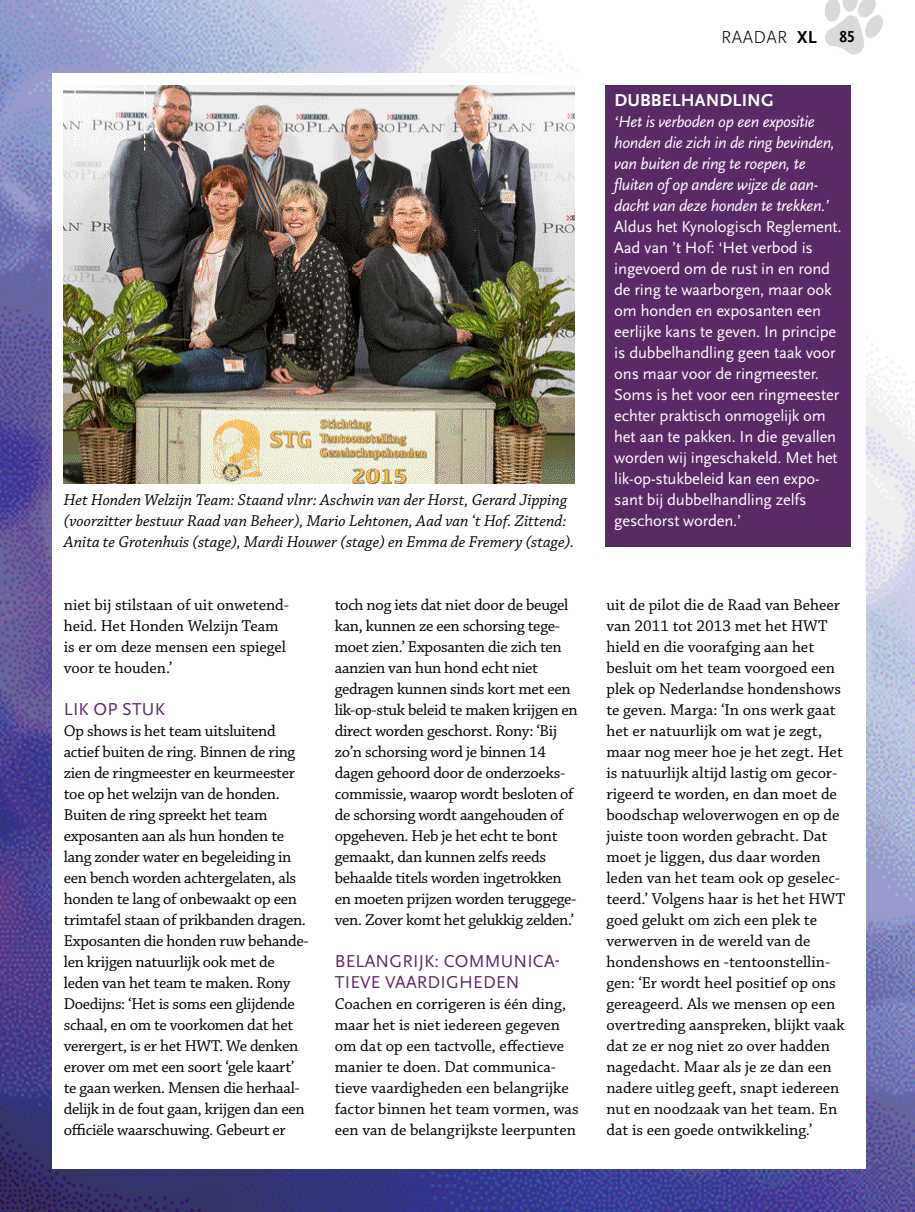
<style>
.page{position:relative;width:915px;height:1212px;background:#fff}
.page>*{position:absolute;margin:0;border:0;box-sizing:border-box;transform-origin:0 0}
.t1{font:18px/21px "Scala Sans Pro";letter-spacing:.01em;color:#5a2a66}
.t2{font:700 18px "Scala Sans Pro";letter-spacing:.01em;color:#fff}
.t3{font:300 18px "Scala Sans Pro";letter-spacing:.02em;color:#000}
.t4{font:16.5px/21px "Chaparral Pro";letter-spacing:-.01em;color:#000}
.t5{font:16.5px/21px "Scala Sans Pro";letter-spacing:-.01em;color:#fff}
.t6{font:italic 16.5px/21px "Chaparral Pro";color:#000}
.t7{font:italic 16.5px/21px "Scala Sans Pro";letter-spacing:-.02em;color:#fff}
.t8{font:700 16.5px "Scala Sans Pro";color:#000;scale:.95 1}
.s1{font-weight:700}
</style>
<div class="page">
<img style="left:0;top:0;width:914px;height:1212px">
<div style="left:52px;top:73px;width:813px;height:1095px;background:#fff"></div>
<img style="left:64px;top:85px;width:510px;height:399px">
<svg style="left:823px;top:0;width:60px;height:56px"></svg>
<svg style="left:74px;top:85px;width:1px;height:62px"></svg>
<svg style="left:144px;top:85px;width:1px;height:65px"></svg>
<div style="left:605px;top:85px;width:245px;height:462px;background:#5a2a66"></div>
<p class="t6" style="left:64px;top:490px;width:511px">Het Honden Welzijn Team: Staand vlnr: Aschwin van der Horst, Gerard Jipping (voorzitter bestuur Raad van Beheer), Mario Lehtonen, Aad van ‘t Hof. Zittend:<br>Anita te Grotenhuis (stage), Mardi Houwer (stage) en Emma de Fremery (stage).</p>
<p class="t4" style="left:64px;top:594px;width:227px">niet bij stilstaan of uit onwetend&shy;heid. Het Honden Welzijn Team is er om deze mensen een spiegel voor te houden.’</p>
<p class="t1" style="left:64px;top:698px;width:102px">LIK OP STUK</p>
<p class="t4" style="left:64px;top:720px;width:246px">Op shows is het team uitsluitend actief buiten de ring. Binnen de ring zien de ringmeester en keurmeester toe op het welzijn van de honden.<br>Buiten de ring spreekt het team exposanten aan als hun honden te lang zonder water en begeleiding in een bench worden achtergelaten, als honden te lang of onbewaakt op een trimtafel staan of prikbanden dragen.<br>Exposanten die honden ruw behande&shy;len krijgen natuurlijk ook met de leden van het team te maken. Rony Doedijns: ‘Het is soms een glijdende schaal, en om te voorkomen dat het verergert, is er het HWT. We denken erover om met een soort ‘gele kaart’ te gaan werken. Mensen die herhaal&shy;delijk in de fout gaan, krijgen dan een officiële waarschuwing. Gebeurt er</p>
<p class="t4" style="left:334px;top:595px;width:244px">toch nog iets dat niet door de beugel kan, kunnen ze een schorsing tege&shy;moet zien.’ Exposanten die zich ten aanzien van hun hond echt niet gedragen kunnen sinds kort met een lik-op-stuk beleid te maken krijgen en direct worden geschorst. Rony: ‘Bij zo’n schorsing word je binnen 14 dagen gehoord door de onderzoeks&shy;commissie, waarop wordt besloten of de schorsing wordt aangehouden of opgeheven. Heb je het echt te bont gemaakt, dan kunnen zelfs reeds behaalde titels worden ingetrokken en moeten prijzen worden teruggege&shy;ven. Zover komt het gelukkig zelden.’</p>
<p class="t1" style="left:335px;top:950px;width:226px">BELANGRIJK: COMMUNICA-<br>TIEVE VAARDIGHEDEN</p>
<p class="t4" style="left:334px;top:993px;width:245px">Coachen en corrigeren is één ding, maar het is niet iedereen gegeven om dat op een tactvolle, effectieve manier te doen. Dat communica&shy;tieve vaardigheden een belangrijke factor binnen het team vormen, was een van de belangrijkste leerpunten</p>
<p class="t3" style="left:721px;top:27px;width:97px">RAADAR <span class="s1">XL</span></p>
<p class="t8" style="left:839px;top:27px;width:18px">85</p>
<p class="t2" style="left:614px;top:89px;width:161px">DUBBELHANDLING</p>
<p class="t7" style="left:614px;top:111px;width:222px">‘Het is verboden op een expositie honden die zich in de ring bevinden, van buiten de ring te roepen, te fluiten of op andere wijze de aan&shy;dacht van deze honden te trekken.’</p>
<p class="t5" style="left:614px;top:216px;width:229px">Aldus het Kynologisch Reglement.<br>Aad van ’t Hof: ‘Het verbod is ingevoerd om de rust in en rond de ring te waarborgen, maar ook om honden en exposanten een eerlijke kans te geven. In principe is dubbelhandling geen taak voor ons maar voor de ringmeester.<br>Soms is het voor een ringmeester echter praktisch onmogelijk om het aan te pakken. In die gevallen worden wij ingeschakeld. Met het lik-op-stukbeleid kan een expo&shy;sant bij dubbelhandling zelfs geschorst worden.’</p>
<p class="t4" style="left:606px;top:594px;width:240px">uit de pilot die de Raad van Beheer van 2011 tot 2013 met het HWT hield en die voorafging aan het besluit om het team voorgoed een plek op Nederlandse hondenshows te geven. Marga: ‘In ons werk gaat het er natuurlijk om wat je zegt, maar nog meer hoe je het zegt. Het is natuurlijk altijd lastig om gecor&shy;rigeerd te worden, en dan moet de boodschap weloverwogen en op de juiste toon worden gebracht. Dat moet je liggen, dus daar worden leden van het team ook op geselec&shy;teerd.’ Volgens haar is het het HWT goed gelukt om zich een plek te verwerven in de wereld van de hondenshows en -tentoonstellin&shy;gen: ‘Er wordt heel positief op ons gereageerd. Als we mensen op een overtreding aanspreken, blijkt vaak dat ze er nog niet zo over hadden nagedacht. Maar als je ze dan een nadere uitleg geeft, snapt iedereen nut en noodzaak van het team. En dat is een goede ontwikkeling.’</p>
</div>
